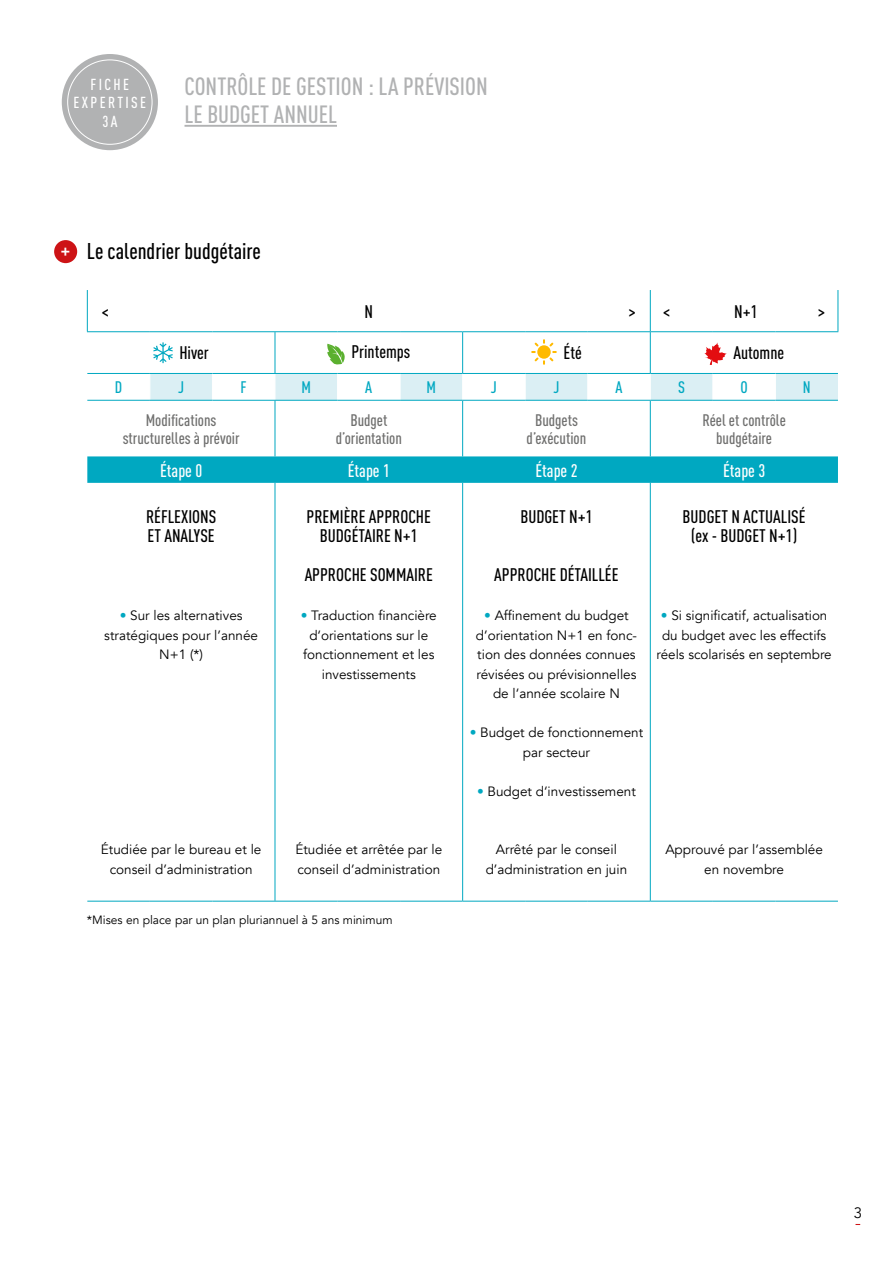
<style>
.page{position:relative;width:893px;height:1263px;background:#fff}
.page>*{position:absolute;margin:0;border:0;box-sizing:border-box;transform-origin:0 0}
.t1{font:500 24.6px/27.6px "DIN Cond";color:#b1b2b3}
.t2{font:500 22.5px "DIN Cond";color:#000}
.t3{font:500 18px/19.5px "DIN Cond";color:#000;text-align:center}
.t4{font:500 18px "DIN Cond";color:#fff}
.t5{font:500 16.5px/18px "DIN Cond";color:#6f6f6e;text-align:center}
.t6{font:500 16.5px "DIN Cond";color:#00a8c1}
.t7{font:500 15.75px/18.6px "DIN Cond";letter-spacing:.15em;color:#fff;text-align:center}
.t8{font:15px "Avenir";color:#000}
.t9{font:13.5px/19.5px "Avenir";color:#000;text-align:center}
.t10{font:12px "Avenir";color:#000}
.s1{color:#fff}
.s2{color:#00a8c1}
</style>
<div class="page">
<svg style="left:87px;top:456px;width:751px;height:27px;background:#05a9c2"></svg>
<hr style="left:650px;top:290px;width:1px;height:41px;background:#00a8c1">
<hr style="left:275px;top:332px;width:1px;height:41px;background:#00a8c1">
<hr style="left:462px;top:332px;width:1px;height:41px;background:#00a8c1">
<hr style="left:650px;top:332px;width:1px;height:41px;background:#00a8c1">
<hr style="left:275px;top:483px;width:1px;height:418px;background:#00a8c1">
<hr style="left:462px;top:483px;width:1px;height:418px;background:#00a8c1">
<hr style="left:650px;top:483px;width:1px;height:418px;background:#00a8c1">
<svg style="left:87px;top:374px;width:751px;height:26px"></svg>
<hr style="left:87px;top:373px;width:63px;height:1px;background:#00a8c1">
<hr style="left:150px;top:373px;width:62px;height:1px;background:#00a8c1">
<hr style="left:212px;top:373px;width:63px;height:1px;background:#00a8c1">
<hr style="left:275px;top:373px;width:63px;height:1px;background:#00a8c1">
<hr style="left:338px;top:373px;width:62px;height:1px;background:#00a8c1">
<hr style="left:400px;top:373px;width:63px;height:1px;background:#00a8c1">
<hr style="left:463px;top:373px;width:62px;height:1px;background:#00a8c1">
<hr style="left:525px;top:373px;width:63px;height:1px;background:#00a8c1">
<hr style="left:588px;top:373px;width:62px;height:1px;background:#00a8c1">
<hr style="left:650px;top:373px;width:63px;height:1px;background:#00a8c1">
<hr style="left:713px;top:373px;width:62px;height:1px;background:#00a8c1">
<hr style="left:775px;top:373px;width:63px;height:1px;background:#00a8c1">
<hr style="left:87px;top:400px;width:63px;height:1px;background:#00a8c1">
<hr style="left:150px;top:400px;width:62px;height:1px;background:#00a8c1">
<hr style="left:212px;top:400px;width:63px;height:1px;background:#00a8c1">
<hr style="left:275px;top:400px;width:63px;height:1px;background:#00a8c1">
<hr style="left:338px;top:400px;width:62px;height:1px;background:#00a8c1">
<hr style="left:400px;top:400px;width:63px;height:1px;background:#00a8c1">
<hr style="left:463px;top:400px;width:62px;height:1px;background:#00a8c1">
<hr style="left:525px;top:400px;width:63px;height:1px;background:#00a8c1">
<hr style="left:588px;top:400px;width:62px;height:1px;background:#00a8c1">
<hr style="left:650px;top:400px;width:63px;height:1px;background:#00a8c1">
<hr style="left:713px;top:400px;width:62px;height:1px;background:#00a8c1">
<hr style="left:775px;top:400px;width:63px;height:1px;background:#00a8c1">
<hr style="left:275px;top:401px;width:1px;height:55px;background:#00a8c1">
<hr style="left:462px;top:401px;width:1px;height:55px;background:#00a8c1">
<hr style="left:650px;top:401px;width:1px;height:55px;background:#00a8c1">
<hr style="left:87px;top:901px;width:63px;height:1px;background:#00a8c1">
<hr style="left:150px;top:901px;width:62px;height:1px;background:#00a8c1">
<hr style="left:212px;top:901px;width:63px;height:1px;background:#00a8c1">
<hr style="left:275px;top:901px;width:63px;height:1px;background:#00a8c1">
<hr style="left:338px;top:901px;width:62px;height:1px;background:#00a8c1">
<hr style="left:400px;top:901px;width:63px;height:1px;background:#00a8c1">
<hr style="left:463px;top:901px;width:62px;height:1px;background:#00a8c1">
<hr style="left:525px;top:901px;width:63px;height:1px;background:#00a8c1">
<hr style="left:588px;top:901px;width:62px;height:1px;background:#00a8c1">
<hr style="left:650px;top:901px;width:63px;height:1px;background:#00a8c1">
<hr style="left:713px;top:901px;width:62px;height:1px;background:#00a8c1">
<hr style="left:775px;top:901px;width:63px;height:1px;background:#00a8c1">
<hr style="left:87px;top:331px;width:63px;height:1px;background:#00a8c1">
<hr style="left:150px;top:331px;width:62px;height:1px;background:#00a8c1">
<hr style="left:212px;top:331px;width:63px;height:1px;background:#00a8c1">
<hr style="left:275px;top:331px;width:63px;height:1px;background:#00a8c1">
<hr style="left:338px;top:331px;width:62px;height:1px;background:#00a8c1">
<hr style="left:400px;top:331px;width:63px;height:1px;background:#00a8c1">
<hr style="left:463px;top:331px;width:62px;height:1px;background:#00a8c1">
<hr style="left:525px;top:331px;width:63px;height:1px;background:#00a8c1">
<hr style="left:588px;top:331px;width:62px;height:1px;background:#00a8c1">
<hr style="left:650px;top:331px;width:63px;height:1px;background:#00a8c1">
<hr style="left:713px;top:331px;width:62px;height:1px;background:#00a8c1">
<hr style="left:775px;top:331px;width:63px;height:1px;background:#00a8c1">
<hr style="left:87px;top:290px;width:1px;height:41px;background:#00a8c1">
<hr style="left:838px;top:290px;width:1px;height:41px;background:#00a8c1">
<svg style="left:153px;top:342px;width:20px;height:21px"></svg>
<svg style="left:327px;top:344px;width:18px;height:21px"></svg>
<svg style="left:531px;top:339px;width:26px;height:26px"></svg>
<svg style="left:704px;top:342px;width:23px;height:23px"></svg>
<div style="left:54px;top:240px;width:23px;height:23px;background:#cd1316;border-radius:50%"></div>
<div style="left:62px;top:54px;width:96px;height:96px;background:#b1b2b3;border-radius:50%"></div>
<hr style="left:184px;top:125px;width:153px;height:2px;background:#b1b2b3">
<p class="t7" style="left:74px;top:75px;width:74px">FICHE<br>EXPERTISE<br>3A</p>
<h1 class="t1" style="left:184px;top:72px;width:305px">CONTRÔLE DE GESTION : LA PRÉVISION<br>LE BUDGET ANNUEL</h1>
<h2 class="t2" style="left:61px;top:238px;width:202px"><span class="s1">+</span> Le calendrier budgétaire</h2>
<h3 class="t3" style="left:102px;top:302px;width:8px">&lt;</h3>
<h3 class="t3" style="left:365px;top:302px;width:10px">N</h3>
<h3 class="t3" style="left:629px;top:302px;width:43px">&gt; &lt;</h3>
<h3 class="t3" style="left:734px;top:302px;width:25px">N+1</h3>
<h3 class="t3" style="left:818px;top:302px;width:8px">&gt;</h3>
<h3 class="t3" style="left:179px;top:342px;width:31px">Hiver</h3>
<h3 class="t3" style="left:351px;top:342px;width:60px">Printemps</h3>
<h3 class="t3" style="left:563px;top:342px;width:20px">Été</h3>
<h3 class="t3" style="left:733px;top:342px;width:52px">Automne</h3>
<p class="t6" style="left:115px;top:377px;width:9px">D</p>
<p class="t6" style="left:178px;top:377px;width:7px">J</p>
<p class="t6" style="left:241px;top:377px;width:8px">F</p>
<p class="t6" style="left:301px;top:377px;width:11px">M</p>
<p class="t6" style="left:365px;top:377px;width:8px">A</p>
<p class="t6" style="left:427px;top:377px;width:11px">M</p>
<p class="t6" style="left:491px;top:377px;width:7px">J</p>
<p class="t6" style="left:553px;top:377px;width:7px">J</p>
<p class="t6" style="left:615px;top:377px;width:8px">A</p>
<p class="t6" style="left:678px;top:377px;width:8px">S</p>
<p class="t6" style="left:740px;top:377px;width:9px">O</p>
<p class="t6" style="left:803px;top:377px;width:9px">N</p>
<p class="t5" style="left:123px;top:411px;width:118px">Modifications structurelles à prévoir</p>
<p class="t5" style="left:336px;top:411px;width:68px">Budget d’orientation</p>
<p class="t5" style="left:527px;top:411px;width:61px">Budgets d’exécution</p>
<p class="t5" style="left:702px;top:411px;width:85px">Réel et contrôle budgétaire</p>
<h3 class="t4" style="left:160px;top:460px;width:44px">Étape 0</h3>
<h3 class="t4" style="left:348px;top:460px;width:44px">Étape 1</h3>
<h3 class="t4" style="left:535px;top:460px;width:44px">Étape 2</h3>
<h3 class="t4" style="left:723px;top:460px;width:44px">Étape 3</h3>
<h3 class="t3" style="left:146px;top:506px;width:72px;text-align:left">RÉFLEXIONS<br>ET ANALYSE</h3>
<h3 class="t3" style="left:307px;top:506px;width:126px">PREMIÈRE APPROCHE<br>BUDGÉTAIRE N+1</h3>
<h3 class="t3" style="left:305px;top:565px;width:130px">APPROCHE SOMMAIRE</h3>
<p class="t9" style="left:301px;top:606px;width:138px"><span class="s2">•</span> Traduction financière d‘orientations sur le fonctionnement et les investissements</p>
<h3 class="t3" style="left:683px;top:506px;width:124px">BUDGET N ACTUALISÉ (ex - BUDGET N+1)</h3>
<h3 class="t3" style="left:520px;top:506px;width:74px">BUDGET N+1</h3>
<h3 class="t3" style="left:494px;top:565px;width:126px">APPROCHE DÉTAILLÉE</h3>
<p class="t9" style="left:476px;top:606px;width:163px"><span class="s2">•</span> Affinement du budget d’orientation N+1 en fonc&shy;tion des données connues révisées ou prévisionnelles de l‘année scolaire N</p>
<p class="t9" style="left:470px;top:723px;width:175px"><span class="s2">•</span> Budget de fonctionnement par secteur</p>
<p class="t9" style="left:477px;top:782px;width:160px"><span class="s2">•</span> Budget d‘investissement</p>
<p class="t9" style="left:657px;top:606px;width:176px"><span class="s2">•</span> Si significatif, actualisation du budget avec les effectifs réels scolarisés en septembre</p>
<p class="t9" style="left:104px;top:606px;width:155px"><span class="s2">•</span> Sur les alternatives stratégiques pour l’année<br>N+1 (*)</p>
<p class="t9" style="left:101px;top:840px;width:162px">Étudiée par le bureau et le conseil d’administration</p>
<p class="t9" style="left:295px;top:840px;width:148px;text-align:left">Étudiée et arrêtée par le conseil d’administration</p>
<p class="t10" style="left:87px;top:913px;width:307px">*Mises en place par un plan pluriannuel à 5 ans minimum</p>
<p class="t9" style="left:486px;top:840px;width:143px">Arrêté par le conseil d’administration en juin</p>
<p class="t9" style="left:665px;top:840px;width:159px">Approuvé par l’assemblée en novembre</p>
<p class="t8" style="left:854px;top:1204px;width:10px">3</p>
</div>
